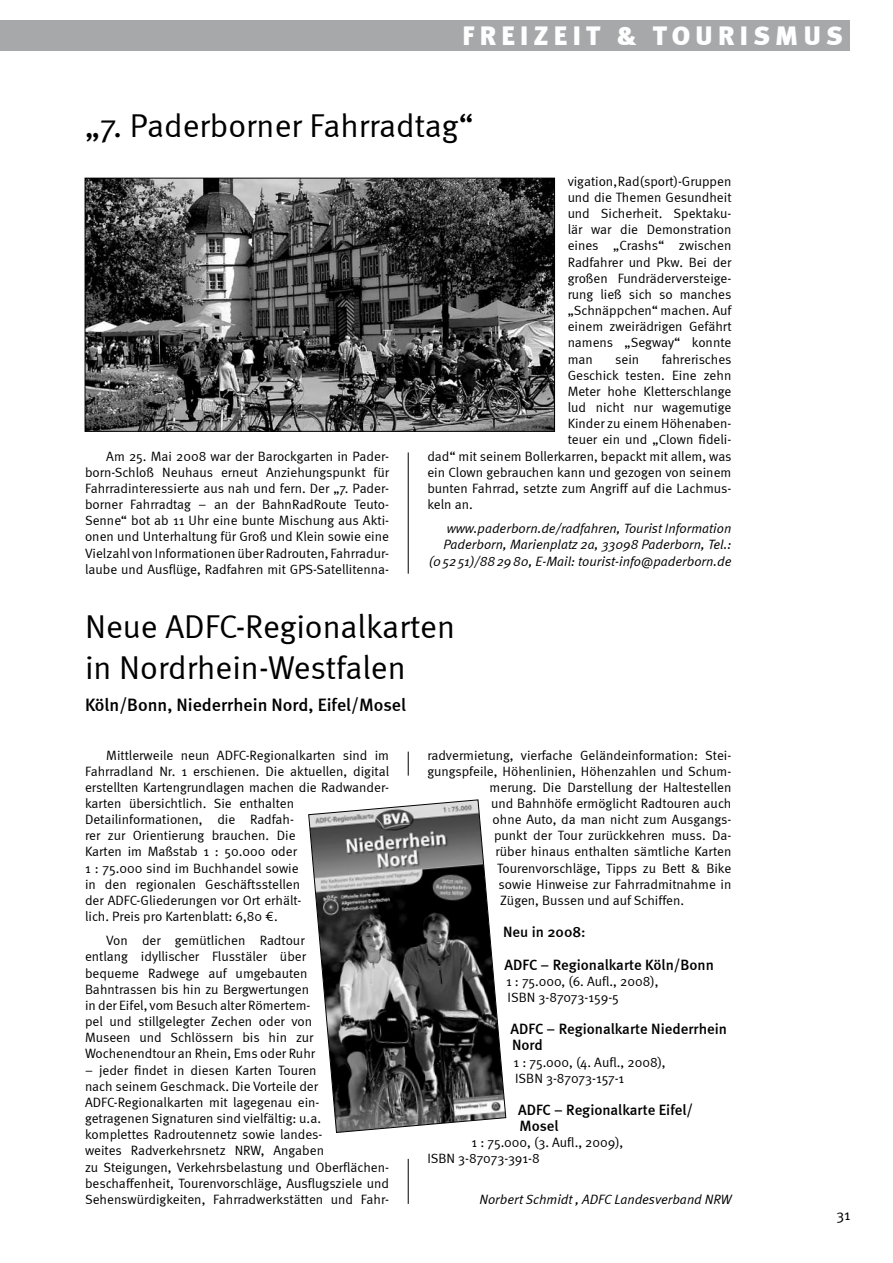
<style>
.page{position:relative;width:893px;height:1263px;background:#fff}
.page>*{position:absolute;margin:0;border:0;box-sizing:border-box;transform-origin:0 0}
.t1{font:33px/40.3px "Meta Normal";color:#000}
.t2{font:900 27px "Meta";letter-spacing:.2em;color:#fff}
.t3{font:500 18px "Meta";color:#000}
.t4{font:500 15px/16.2px "Meta";color:#000}
.t5{font:15px "Meta Normal";color:#000}
.t6{font:13.5px/16.2px "Meta Normal";color:#000}
.t7{font:italic 13.5px/16.2px "Meta Normal";color:#000;text-align:right}
</style>
<div class="page">
<div style="left:0;top:20px;width:850px;height:30px;background:#a7a8aa"></div>
<hr style="left:408px;top:452px;width:1px;height:122px;background:#000">
<hr style="left:408px;top:1159px;width:1px;height:45px;background:#000">
<svg style="left:408px;top:752px;width:1px;height:24px"></svg>
<svg style="left:308px;top:799px;width:199px;height:334px"></svg>
<img style="left:87px;top:180px;width:466px;height:250px">
<div style="left:85px;top:178px;width:470px;height:254px;border:1px solid #000"></div>
<h2 class="t2" style="left:463px;top:19px;width:382px">FREIZEIT &amp; TOURISMUS</h2>
<h1 class="t1" style="left:85px;top:105px;width:390px">„7. Paderborner Fahrradtag“</h1>
<p class="t6" style="left:85px;top:448px;width:306px;text-align:justify;text-indent:21px">Am 25. Mai 2008 war der Barockgarten in Pader&shy;born-Schloß Neuhaus erneut Anziehungspunkt für Fahrradinteressierte aus nah und fern. Der „7. Pader&shy;borner Fahrradtag – an der BahnRadRoute Teuto-Senne“ bot ab 11 Uhr eine bunte Mischung aus Akti&shy;onen und U nterhaltung für Groß und Klein sowie eine Vielzahl von I nformationen über Radrouten, Fahrradur&shy;laube und Ausflüge, Radfahren mit GPS-Satellitenna-</p>
<p class="t6" style="left:568px;top:173px;width:165px;text-align:justify">vigation, Rad(sport)-Gruppen und die Themen Gesundheit und Sicherheit. Spektaku&shy;lär war die Demonstration eines „Crashs“ zwischen Radfahrer und Pkw. Bei der großen Fundräderversteige&shy;rung ließ sich so manches „Schnäppchen“ machen. Auf einem zweirädrigen Gefährt namens „Segway“ konnte man</p>
<p class="t6" style="left:615px;top:351px;width:26px">sein</p>
<p class="t6" style="left:662px;top:351px;width:71px">fahrerisches</p>
<p class="t6" style="left:568px;top:367px;width:165px">Geschick testen. Eine zehn</p>
<p class="t6" style="left:568px;top:383px;width:165px">Meter hohe Kletterschlange</p>
<p class="t6" style="left:568px;top:399px;width:165px">lud nicht nur wagemutige</p>
<p class="t6" style="left:568px;top:415px;width:165px">Kinder zu einem Höhenaben-</p>
<p class="t6" style="left:568px;top:431px;width:165px">teuer ein und „Clown fideli-</p>
<p class="t6" style="left:427px;top:448px;width:306px">dad“ mit seinem Bollerkarren, bepackt mit allem, was</p>
<p class="t6" style="left:427px;top:464px;width:306px">ein Clown gebrauchen kann und gezogen von seinem</p>
<p class="t6" style="left:427px;top:480px;width:306px">bunten Fahrrad, setzte zum Angriff auf die Lachmus-</p>
<p class="t6" style="left:427px;top:496px;width:47px">keln an.</p>
<p class="t7" style="left:429px;top:520px;width:304px">www.paderborn.de/radfahren, Tourist Information<br>Paderborn, Marienplatz 2a, 33098 Paderborn, Tel.: (05251)/882980, E-Mail: tourist-info@paderborn.de</p>
<h1 class="t1" style="left:85px;top:606px;width:372px">N eue ADFC-Regionalkarten in Nordrhein-Westfalen</h1>
<h3 class="t3" style="left:85px;top:694px;width:322px">Köln/Bonn, Niederrhein Nord, Eifel/Mosel</h3>
<p class="t6" style="left:85px;top:746px;width:306px;text-indent:21px">Mittlerweile neun ADFC-Regionalkarten sind im Fahrradland Nr. 1 erschienen. Die aktuellen, digital erstellten Kartengrundlagen machen die Radwander&shy;karten übersichtlich. Sie enthalten Detailinformationen, die Radfah-<br>rer zur Orientierung brauchen. Die<br>Karten im Maßstab 1 : 50.000 oder<br>1 : 75.000 sind im Buchhandel sowie<br>in den regionalen Geschäftsstellen<br>der ADFC-Gliederungen vor Ort erhält-<br>lich. Preis pro Kartenblatt: 6,80 €.</p>
<p class="t6" style="left:85px;top:932px;width:232px;text-indent:21px">Von der gemütlichen Radtour entlang idyllischer Flusstäler über bequeme Radwege auf umgebauten Bahntrassen bis hin zu Bergwertungen in der Eifel, vom Besuch alter Römertem&shy;pel und stillgelegter Zechen oder von Museen und Schlössern bis hin zur Wochenendtour an Rhein, Ems oder Ruhr</p>
<p class="t6" style="left:85px;top:1062px;width:306px">– jeder findet in diesen Karten Touren<br>nach seinem Geschmack. Die Vorteile der ADFC-Regionalkarten mit lagegenau ein-<br>getragenen Signaturen sind vielfältig: u.a.<br>komplettes Radroutennetz sowie landes-<br>weites Radverkehrsnetz N RW, Angaben<br>zu Steigungen, Verkehrsbelastung und Oberflächen&shy;beschaffenheit, Tourenvorschläge, Ausflugsziele und Sehenswürdigkeiten, Fahrradwerkstätten und Fahr-</p>
<p class="t6" style="left:427px;top:746px;width:306px">radvermietung, vierfache Geländeinformation: Stei-</p>
<p class="t6" style="left:427px;top:763px;width:306px">gungspfeile, Höhenlinien, Höhenzahlen und Schum-</p>
<p class="t6" style="left:490px;top:779px;width:243px">merung. Die Darstellung der Haltestellen</p>
<p class="t6" style="left:491px;top:795px;width:242px">und Bahnhöfe ermöglicht Radtouren auch</p>
<p class="t6" style="left:493px;top:811px;width:240px">ohne Auto, da man nicht zum Ausgangs-</p>
<p class="t6" style="left:494px;top:827px;width:237px">punkt der Tour zurückkehren muss. Da‑</p>
<p class="t6" style="left:496px;top:843px;width:237px">rüber hinaus enthalten sämtliche Karten</p>
<p class="t6" style="left:497px;top:860px;width:236px">Tourenvorschläge, Tipps zu Bett &amp; Bike</p>
<p class="t6" style="left:499px;top:876px;width:234px">sowie Hinweise zur Fahrradmitnahme in</p>
<p class="t6" style="left:500px;top:892px;width:186px">Zügen, Bussen und auf Schiffen.</p>
<p class="t4" style="left:503px;top:916px;width:212px;line-height:32.2px">Neu in 2008:<br>ADFC – Regionalkarte Köln/Bonn</p>
<p class="t6" style="left:506px;top:973px;width:154px">1 : 75.000, (6. Aufl., 2008),<br>I SBN 3-87073-159-5</p>
<p class="t4" style="left:511px;top:1021px;width:218px">ADFC – Regionalkarte Niederrhein<br>Nord</p>
<p class="t6" style="left:514px;top:1053px;width:154px">1 : 75.000, (4. Aufl., 2008),<br>I SBN 3-87073-157-1</p>
<p class="t4" style="left:518px;top:1101px;width:177px">ADFC – Regionalkarte Eifel/<br>Mosel</p>
<p class="t6" style="left:427px;top:1134px;width:198px;text-indent:44px">1 : 75.000, (3. Aufl., 2009),<br>I SBN 3-87073-391-8</p>
<p class="t7" style="left:480px;top:1191px;width:253px">Norbert Schmidt , ADFC Landesverband NRW</p>
<p class="t5" style="left:836px;top:1206px;width:16px">31</p>
</div>
